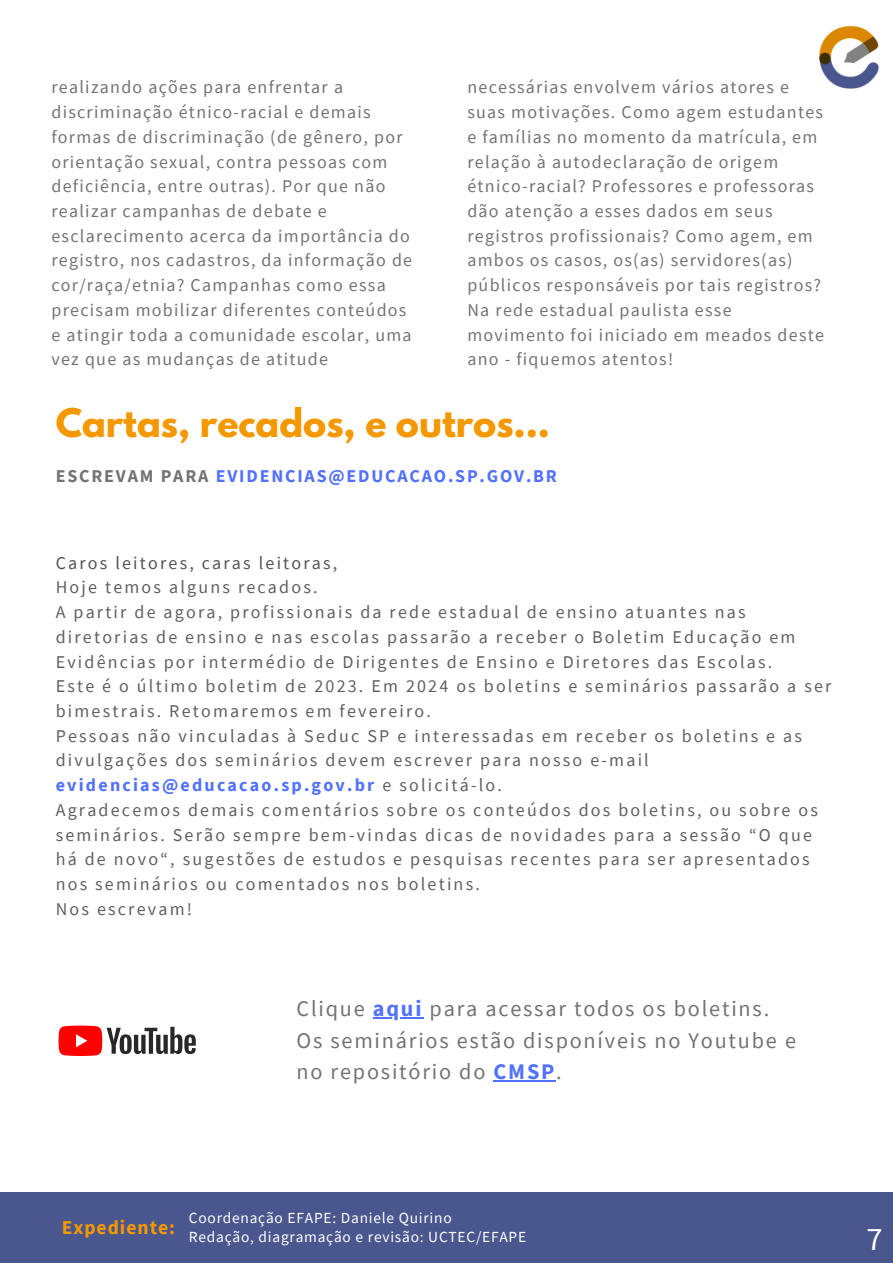
<style>
.page{position:relative;width:893px;height:1264px;background:#fff}
.page>*{position:absolute;margin:0;border:0;box-sizing:border-box;transform-origin:0 0}
.t1{font:700 34.95px "League Spartan";color:#f49800}
.t2{font:32.55px "Source Sans Pro";color:#fff}
.t3{font:22.2px/31.5px "Source Sans Pro";letter-spacing:.08em;color:#737373}
.t4{font:700 19.65px "Source Sans Pro";letter-spacing:.05em;color:#f49800}
.t5{font:18px/24.8px "Source Sans Pro";letter-spacing:.07em;color:#737373}
.t6{font:18px/24.8px "Source Sans Pro";letter-spacing:.12em;color:#5f6060}
.t7{font:700 18px "Source Sans Pro";letter-spacing:.1em;color:#5271ff}
.t8{font:18px "Source Sans Pro";letter-spacing:.12em;color:#545454}
.t9{font:15.45px "Source Sans Pro";letter-spacing:.05em;color:#fff}
.s1{color:#737373}
.s2{font-weight:700;color:#5271ff}
</style>
<div class="page">
<img style="left:819px;top:25px;width:60px;height:64px">
<svg style="left:58px;top:1025px;width:138px;height:30px"></svg>
<hr style="left:373px;top:1017px;width:50px;height:1px;background:#5271ff">
<hr style="left:493px;top:1080px;width:63px;height:1px;background:#5271ff">
<div style="left:0;top:1192px;width:892px;height:70px;background:#4a568e"></div>
<p class="t5" style="left:51px;top:74px;width:362px">realizando ações para enfrentar a discriminação étnico-racial e demais formas de discriminação (de gênero, por orientação sexual, contra pessoas com deficiência, entre outras). Por que não realizar campanhas de debate e esclarecimento acerca da importância do registro, nos cadastros, da informação de cor/raça/etnia? Campanhas como essa precisam mobilizar diferentes conteúdos e atingir toda a comunidade escolar, uma vez que as mudanças de atitude</p>
<p class="t5" style="left:467px;top:74px;width:358px">necessárias envolvem vários atores e suas motivações. Como agem estudantes e famílias no momento da matrícula, em relação à autodeclaração de origem étnico-racial? Professores e professoras dão atenção a esses dados em seus registros profissionais? Como agem, em ambos os casos, os(as) servidores(as) públicos responsáveis por tais registros?<br>Na rede estadual paulista esse movimento foi iniciado em meados deste ano - fiquemos atentos!</p>
<p class="t1" style="left:56px;top:405px;width:496px">Cartas, recados, e outros...</p>
<p class="t7" style="left:56px;top:464px;width:502px"><span class="s1">ESCREVAM PARA</span> EVIDENCIAS@EDUCACAO.SP.GOV.BR</p>
<p class="t8" style="left:56px;top:551px;width:283px">Caros leitores, caras leitoras,</p>
<p class="t6" style="left:56px;top:574px;width:263px">Hoje temos alguns recados.</p>
<p class="t6" style="left:56px;top:599px;width:741px">A partir de agora, profissionais da rede estadual de ensino atuantes nas diretorias de ensino e nas escolas passarão a receber o Boletim Educação em<br>Evidências por intermédio de Dirigentes de Ensino e Diretores das Escolas.</p>
<p class="t6" style="left:56px;top:673px;width:777px">Este é o último boletim de 2023. Em 2024 os boletins e seminários passarão a ser bimestrais. Retomaremos em fevereiro.</p>
<p class="t6" style="left:56px;top:723px;width:747px">Pessoas não vinculadas à Seduc SP e interessadas em receber os boletins e as divulgações dos seminários devem escrever para nosso e-mail <span class="s2">evidencias@educacao.sp.gov.br</span> e solicitá-lo.</p>
<p class="t6" style="left:56px;top:797px;width:763px">Agradecemos demais comentários sobre os conteúdos dos boletins, ou sobre os seminários. Serão sempre bem-vindas dicas de novidades para a sessão “O que há de novo“, sugestões de estudos e pesquisas recentes para ser apresentados nos seminários ou comentados nos boletins.</p>
<p class="t6" style="left:56px;top:896px;width:138px">Nos escrevam!</p>
<p class="t3" style="left:296px;top:992px;width:474px">Clique <span class="s2">aqui</span> para acessar todos os boletins.</p>
<p class="t3" style="left:296px;top:1024px;width:501px">Os seminários estão disponíveis no Youtube e no repositório do <span class="s2">CMSP</span>.</p>
<p class="t4" style="left:62px;top:1214px;width:115px">Expediente:</p>
<p class="t9" style="left:189px;top:1207px;width:264px">Coordenação EFAPE: Daniele Quirino</p>
<p class="t9" style="left:189px;top:1227px;width:339px">Redação, diagramação e revisão: UCTEC/EFAPE</p>
<p class="t2" style="left:866px;top:1218px;width:18px">7</p>
</div>
